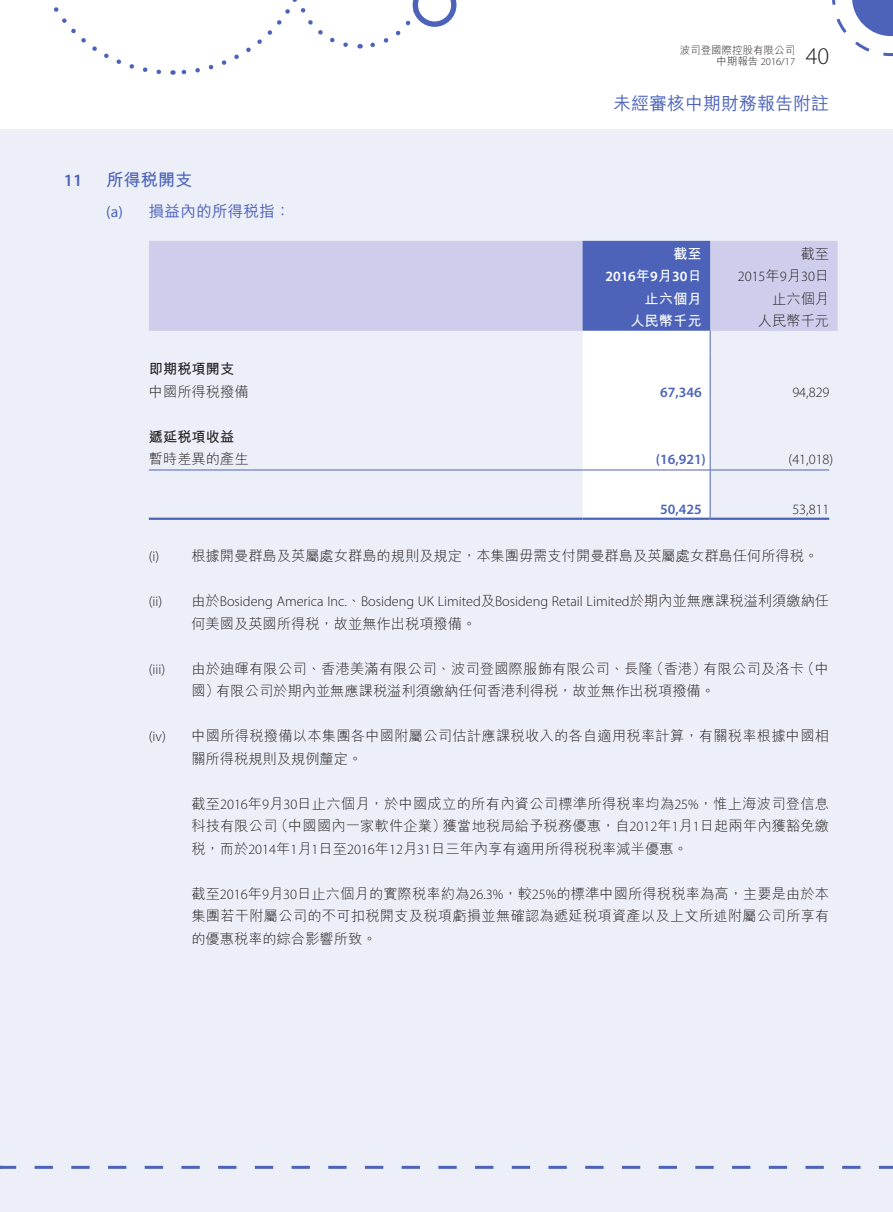
<style>
.page{position:relative;width:893px;height:1212px;background:#fff}
.page>*{position:absolute;margin:0;border:0;box-sizing:border-box;transform-origin:0 0}
.t1{font:300 24px "Myriad Pro";color:#231f20}
.t2{font:500 18px "M Hei HK";color:#4c63b9}
.t3{font:700 17.25px "M Hei HK";color:#4c63b9}
.t4{font:600 17.25px "Myriad Pro";color:#4c63b9}
.t5{font:500 15.75px "M Hei HK";color:#4c63b9}
.t6{font:15.75px "Myriad Pro";color:#4c63b9}
.t7{font:300 14.25px/22.5px "M Hei HK";letter-spacing:.01em;color:#231f20;text-align:right}
.t8{font:300 14.25px "Myriad Pro";color:#231f20}
.t9{font:600 14.25px "Myriad Pro";color:#4c63b9}
.t10{font:700 14.25px "M Hei HK";color:#231f20}
.t11{font:700 14.25px "M Hei HK";color:#fff}
.t12{font:600 14.25px "Myriad Pro";color:#fff}
.t13{font:300 10.5px "M Hei HK";color:#231f20}
.t14{font:300 10.5px "Myriad Pro";color:#231f20}
.s1{font-family:"M Hei HK"}
.s2{font-family:"M Hei HK";font-weight:700}
.s3{font-family:"Myriad Pro"}
</style>
<div class="page">
<div style="left:0;top:130px;width:893px;height:1082px;background:#edeff8"></div>
<svg style="left:0;top:1166px;width:893px;height:3px"></svg>
<svg style="left:832px;top:0;width:61px;height:57px"></svg>
<svg style="left:54px;top:7px;width:107px;height:67px"></svg>
<svg style="left:172px;top:0;width:176px;height:75px"></svg>
<svg style="left:360px;top:0;width:96px;height:49px"></svg>
<div style="left:149px;top:241px;width:689px;height:90px;background:#cecdeb"></div>
<svg style="left:583px;top:241px;width:128px;height:277px;background:#c4cbe8"></svg>
<hr style="left:149px;top:470px;width:434px;height:1px;background:#4c63b9">
<hr style="left:583px;top:470px;width:127px;height:1px;background:#4c63b9">
<hr style="left:710px;top:470px;width:119px;height:1px;background:#4c63b9">
<hr style="left:149px;top:518px;width:434px;height:2px;background:#4c63b9">
<hr style="left:583px;top:518px;width:127px;height:2px;background:#4c63b9">
<hr style="left:710px;top:518px;width:119px;height:2px;background:#4c63b9">
<p class="t4" style="left:64px;top:169px;width:20px">11</p>
<p class="t3" style="left:106px;top:167px;width:88px">所得稅開支</p>
<p class="t6" style="left:106px;top:201px;width:18px">a( )</p>
<p class="t5" style="left:149px;top:199px;width:143px">損益內的所得稅指：</p>
<p class="t10" style="left:149px;top:358px;width:87px">即期稅項開支</p>
<p class="t7" style="left:149px;top:379px;width:101px">中國所得稅撥備</p>
<p class="t10" style="left:149px;top:426px;width:87px">遞延稅項收益</p>
<p class="t7" style="left:149px;top:447px;width:101px">暫時差異的產生</p>
<p class="t13" style="left:680px;top:43px;width:117px">波司登國際控股有限公司</p>
<h1 class="t1" style="left:806px;top:43px;width:25px">40</h1>
<p class="t14" style="left:716px;top:55px;width:80px"><span class="s1">中期報告</span> 2016/17</p>
<p class="t2" style="left:613px;top:90px;width:217px">未經審核中期財務報告附註</p>
<p class="t11" style="left:673px;top:243px;width:30px">截至</p>
<p class="t12" style="left:605px;top:267px;width:98px">2016<span class="s2">年月</span>9 30<span class="s2">日</span></p>
<p class="t11" style="left:645px;top:288px;width:58px">止六個月</p>
<p class="t11" style="left:630px;top:310px;width:73px">人民幣千元</p>
<p class="t7" style="left:801px;top:241px;width:30px">截至</p>
<p class="t8" style="left:738px;top:268px;width:93px">2015<span class="s1">年月</span>9 30<span class="s1">日</span></p>
<p class="t7" style="left:758px;top:286px;width:73px">止六個月人民幣千元</p>
<p class="t9" style="left:660px;top:383px;width:43px">67,346</p>
<p class="t8" style="left:792px;top:384px;width:39px">94,829</p>
<p class="t9" style="left:656px;top:450px;width:52px">)16,921(</p>
<p class="t8" style="left:788px;top:451px;width:46px">)41,018(</p>
<p class="t8" style="left:149px;top:549px;width:12px">) i(</p>
<p class="t8" style="left:149px;top:594px;width:15px">i i( )</p>
<p class="t8" style="left:149px;top:661px;width:18px">(iii)</p>
<p class="t8" style="left:149px;top:729px;width:18px">i v( )</p>
<p class="t9" style="left:660px;top:500px;width:43px">50,425</p>
<p class="t7" style="left:191px;top:544px;width:629px">根據開曼群島及英屬處女群島的規則及規定，本集團毋需支付開曼群島及英屬處女群島任何所得稅。</p>
<p class="t8" style="left:792px;top:501px;width:39px">53,811</p>
<p class="t8" style="left:191px;top:594px;width:639px"><span class="s1">由於</span>Bosideng America Inc <span class="s1">、</span>. Bosideng UK Limited<span class="s1">及</span>Bosideng Retail Limited<span class="s1">於期內並無應課稅溢利須繳納任</span></p>
<p class="t7" style="left:191px;top:612px;width:287px">何美國及英國所得稅，故並無作出稅項撥備。</p>
<p class="t7" style="left:191px;top:657px;width:463px">由於廸暉有限公司、香港美滿有限公司、波司登國際服飾有限公司、長隆</p>
<p class="t7" style="left:649px;top:657px;width:59px">（香港）</p>
<p class="t7" style="left:801px;top:657px;width:30px">（中</p>
<p class="t7" style="left:703px;top:657px;width:102px">有限公司及洛卡</p>
<p class="t7" style="left:191px;top:679px;width:30px">國）</p>
<p class="t7" style="left:191px;top:724px;width:639px">中國所得稅撥備以本集團各中國附屬公司估計應課稅收入的各自適用稅率計算，有關稅率根據中國相</p>
<p class="t7" style="left:216px;top:679px;width:500px">有限公司於期內並無應課稅溢利須繳納任何香港利得稅，故並無作出稅項撥備。</p>
<p class="t7" style="left:191px;top:747px;width:173px">關所得稅規則及規例釐定。</p>
<p class="t7" style="left:191px;top:792px;width:639px">截至<span class="s3">2016</span>年月<span class="s3">9 30</span>日止六個月，於中國成立的所有內資公司標準所得稅率均為<span class="s3">25%</span>，惟上海波司登信息獲當地稅局給予稅務優惠，自<span class="s3">2012</span>年月<span class="s3">1 1</span>日起兩年內獲豁免繳</p>
<p class="t7" style="left:274px;top:814px;width:174px">（中國國內一家軟件企業）</p>
<p class="t7" style="left:191px;top:814px;width:498px;text-align:left">科技有限公司<br>稅，而於<span class="s3">2014</span>年月<span class="s3">1 1</span>日至<span class="s3">2016</span>年<span class="s3">12</span>月<span class="s3">31</span>日三年內享有適用所得稅稅率減半優惠。</p>
<p class="t7" style="left:191px;top:882px;width:640px;text-align:justify">截至<span class="s3">2016</span>年月<span class="s3">9 30</span>日止六個月的實際稅率約為<span class="s3">26.3%</span>，較<span class="s3">25%</span>的標準中國所得稅稅率為高，主要是由於本集團若干附屬公司的不可扣稅開支及稅項虧損並無確認為遞延稅項資產以及上文所述附屬公司所享有的優惠稅率的綜合影響所致。</p>
</div>
